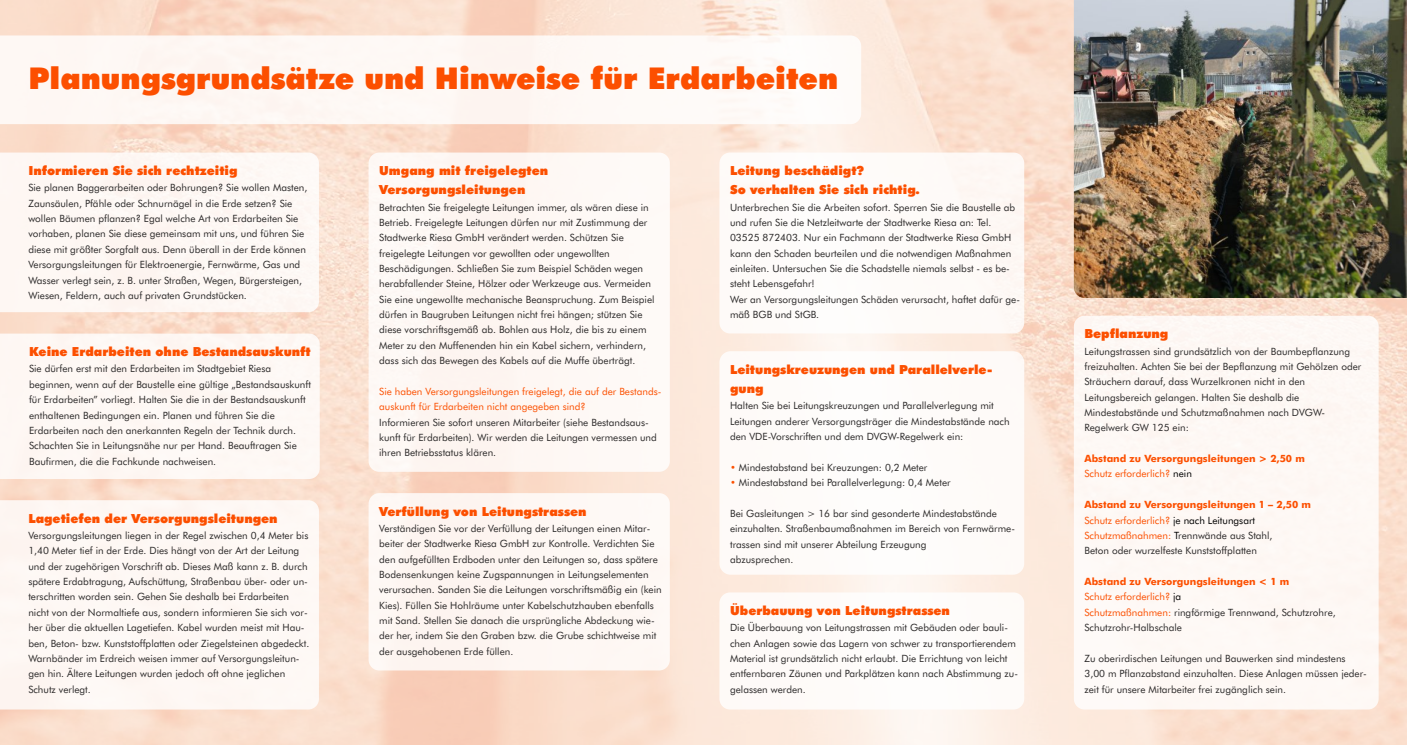
<style>
.page{position:relative;width:1407px;height:745px;background:#fff}
.page>*{position:absolute;margin:0;border:0;box-sizing:border-box;transform-origin:0 0}
.t1{font:900 30px "Futura BT";color:#fc4f00}
.t2{font:900 12.5px/19.2px "Futura BT";color:#fc4f00}
.t3{font:10px/15.4px "Futura BT";color:#2b2929}
.t4{font:700 10px/15.4px "Futura BT";color:#fc4f00}
.t5{font:10px/15.4px "Futura BT";color:#fc4f00}
.s1{color:#fc4f00}
.s2{font-weight:400}
.s3{font-weight:400;color:#000}
.s4{color:#000}
</style>
<div class="page">
<img style="left:0;top:0;width:1407px;height:744px">
<div style="left:0;top:35px;width:861px;height:89px;background:#fef8f5"></div>
<div style="left:0;top:152px;width:319px;height:160px;background:#fef7f4"></div>
<div style="left:0;top:333px;width:320px;height:145px;background:#fef8f4"></div>
<div style="left:0;top:500px;width:319px;height:209px;background:#fef8f4"></div>
<div style="left:369px;top:152px;width:301px;height:319px;background:#fef8f5;border-radius:11px"></div>
<div style="left:369px;top:493px;width:301px;height:177px;background:#fef7f3;border-radius:11px"></div>
<div style="left:719px;top:152px;width:305px;height:181px;background:#fff;border-radius:11px"></div>
<div style="left:719px;top:351px;width:305px;height:223px;background:#fff;border-radius:11px"></div>
<div style="left:719px;top:592px;width:305px;height:117px;background:#fff;border-radius:11px"></div>
<div style="left:1074px;top:315px;width:304px;height:394px;background:#fef8f5;border-radius:11px"></div>
<img style="left:1074px;top:0;width:333px;height:298px">
<h1 class="t1" style="left:28px;top:66px;width:811px">Planungsgrundsätze und Hinweise für Erdarbeiten</h1>
<p class="t2" style="left:28px;top:162px;width:211px">Informieren Sie sich rechtzeitig</p>
<p class="t3" style="left:28px;top:181px;width:280px">Sie planen Baggerarbeiten oder Bohrungen? Sie wollen Masten, Zaunsäulen, Pfähle oder Schnurnägel in die Erde setzen? Sie wollen Bäumen pflanzen? Egal welche Art von Erdarbeiten Sie vorhaben, planen Sie diese gemeinsam mit uns, und führen Sie diese mit größter Sorgfalt aus. Denn überall in der Erde können Versorgungsleitungen für Elektroenergie, Fernwärme, Gas und Wasser verlegt sein, z. B. unter Straßen, Wegen, Bürgersteigen, Wiesen, Feldern, auch auf privaten Grundstücken.</p>
<p class="t2" style="left:29px;top:343px;width:283px">Keine Erdarbeiten ohne Bestandsauskunft</p>
<p class="t3" style="left:29px;top:362px;width:283px">Sie dürfen erst mit den Erdarbeiten im Stadtgebiet Riesa beginnen, wenn auf der Baustelle eine gültige „Bestandsauskunft für Erdarbeiten” vorliegt. Halten Sie die in der Bestandsauskunft enthaltenen Bedingungen ein. Planen und führen Sie die Erdarbeiten nach den anerkannten Regeln der Technik durch.<br>Schachten Sie in Leitungsnähe nur per Hand. Beauftragen Sie Baufirmen, die die Fachkunde nachweisen.</p>
<p class="t2" style="left:28px;top:509px;width:251px">Lagetiefen der Versorgungsleitungen</p>
<p class="t3" style="left:28px;top:528px;width:282px">Versorgungsleitungen liegen in der Regel zwischen 0,4 Meter bis 1,40 Meter tief in der Erde. Dies hängt von der Art der Leitung und der zugehörigen Vorschrift ab. Dieses Maß kann z. B. durch spätere Erdabtragung, Aufschüttung, Straßenbau über- oder un&shy;terschritten worden sein. Gehen Sie deshalb bei Erdarbeiten nicht von der Normaltiefe aus, sondern informieren Sie sich vor&shy;her über die aktuellen Lagetiefen. Kabel wurden meist mit Hau&shy;ben, Beton- bzw. Kunststoffplatten oder Ziegelsteinen abgedeckt.<br>Warnbänder im Erdreich weisen immer auf Versorgungsleitun&shy;gen hin. Ältere Leitungen wurden jedoch oft ohne jeglichen Schutz verlegt.</p>
<p class="t2" style="left:379px;top:162px;width:171px">Umgang mit freigelegten<br>Versorgungsleitungen</p>
<p class="t3" style="left:379px;top:200px;width:277px">Betrachten Sie freigelegte Leitungen immer, als wären diese in Betrieb. Freigelegte Leitungen dürfen nur mit Zustimmung der Stadtwerke Riesa GmbH verändert werden. Schützen Sie freigelegte Leitungen vor gewollten oder ungewollten Beschädigungen. Schließen Sie zum Beispiel Schäden wegen herabfallender Steine, Hölzer oder Werkzeuge aus. Vermeiden Sie eine ungewollte mechanische Beanspruchung. Zum Beispiel dürfen in Baugruben Leitungen nicht frei hängen; stützen Sie diese vorschriftsgemäß ab. Bohlen aus Holz, die bis zu einem Meter zu den Muffenenden hin ein Kabel sichern, verhindern, dass sich das Bewegen des Kabels auf die Muffe überträgt.</p>
<p class="t5" style="left:379px;top:384px;width:284px">Sie haben Versorgungsleitungen freigelegt, die auf der Bestands&shy;auskunft für Erdarbeiten nicht angegeben sind?</p>
<p class="t3" style="left:379px;top:415px;width:279px">Informieren Sie sofort unseren Mitarbeiter (siehe Bestandsaus&shy;kunft für Erdarbeiten). Wir werden die Leitungen vermessen und ihren Betriebsstatus klären.</p>
<p class="t2" style="left:379px;top:502px;width:209px">Verfüllung von Leitungstrassen</p>
<p class="t3" style="left:379px;top:521px;width:284px">Verständigen Sie vor der Verfüllung der Leitungen einen Mitar&shy;beiter der Stadtwerke Riesa GmbH zur Kontrolle. Verdichten Sie den aufgefüllten Erdboden unter den Leitungen so, dass spätere Bodensenkungen keine Zugspannungen in Leitungselementen verursachen. Sanden Sie die Leitungen vorschriftsmäßig ein (kein Kies). Füllen Sie Hohlräume unter Kabelschutzhauben ebenfalls mit Sand. Stellen Sie danach die ursprüngliche Abdeckung wie&shy;der her, indem Sie den Graben bzw. die Grube schichtweise mit der ausgehobenen Erde füllen.</p>
<p class="t2" style="left:730px;top:162px;width:191px">Leitung beschädigt?<br>So verhalten Sie sich richtig.</p>
<p class="t3" style="left:730px;top:200px;width:291px">Unterbrechen Sie die Arbeiten sofort. Sperren Sie die Baustelle ab und rufen Sie die Netzleitwarte der Stadtwerke Riesa an: Tel.<br>03525 872403. Nur ein Fachmann der Stadtwerke Riesa GmbH kann den Schaden beurteilen und die notwendigen Maßnahmen einleiten. Untersuchen Sie die Schadstelle niemals selbst - es be&shy;steht Lebensgefahr!<br>Wer an Versorgungsleitungen Schäden verursacht, haftet dafür ge&shy;mäß BGB und StGB.</p>
<p class="t2" style="left:730px;top:361px;width:264px">Leitungskreuzungen und Parallelverle&shy;gung</p>
<p class="t3" style="left:730px;top:398px;width:281px">Halten Sie bei Leitungskreuzungen und Parallelverlegung mit<br>Leitungen anderer Versorgungsträger die Mindestabstände nach den VDE-Vorschriften und dem DVGW-Regelwerk ein:</p>
<p class="t3" style="left:730px;top:460px;width:199px"><span class="s1">•</span> Mindestabstand bei Kreuzungen: 0,2 Meter</p>
<p class="t3" style="left:730px;top:475px;width:222px"><span class="s1">•</span> Mindestabstand bei Parallelverlegung: 0,4 Meter</p>
<p class="t3" style="left:730px;top:506px;width:287px">Bei Gasleitungen &gt; 16 bar sind gesonderte Mindestabstände einzuhalten. Straßenbaumaßnahmen im Bereich von Fernwärme&shy;trassen sind mit unserer Abteilung Erzeugung<br>abzusprechen.</p>
<p class="t2" style="left:730px;top:602px;width:221px">Überbauung von Leitungstrassen</p>
<p class="t3" style="left:730px;top:620px;width:289px">Die Überbauung von Leitungstrassen mit Gebäuden oder bauli&shy;chen Anlagen sowie das Lagern von schwer zu transportierendem Material ist grundsätzlich nicht erlaubt. Die Errichtung von leicht entfernbaren Zäunen und Parkplätzen kann nach Abstimmung zu&shy;gelassen werden.</p>
<p class="t2" style="left:1084px;top:325px;width:85px">Bepflanzung</p>
<p class="t3" style="left:1084px;top:344px;width:278px">Leitungstrassen sind grundsätzlich von der Baumbepflanzung freizuhalten. Achten Sie bei der Bepflanzung mit Gehölzen oder Sträuchern darauf, dass Wurzelkronen nicht in den Leitungsbereich gelangen. Halten Sie deshalb die Mindestabstände und Schutzmaßnahmen nach DVGW-Regelwerk GW 125 ein:</p>
<p class="t4" style="left:1084px;top:451px;width:222px">Abstand zu Versorgungsleitungen &gt; 2,50 m<br><span class="s2">Schutz erforderlich?</span> <span class="s3">nein</span></p>
<p class="t4" style="left:1084px;top:497px;width:228px">Abstand zu Versorgungsleitungen 1 – 2,50 m<br><span class="s2">Schutz erforderlich?</span> <span class="s3">je nach Leitungsart</span></p>
<p class="t3" style="left:1084px;top:528px;width:190px"><span class="s1">Schutzmaßnahmen:</span> <span class="s4">T</span>rennwände aus Stahl,<br>Beton oder wurzelfeste Kunststoffplatten</p>
<p class="t4" style="left:1084px;top:574px;width:206px">Abstand zu Versorgungsleitungen &lt; 1 m<br><span class="s2">Schutz erforderlich?</span> <span class="s3">ja</span></p>
<p class="t3" style="left:1084px;top:605px;width:253px"><span class="s1">Schutzmaßnahmen:</span> ringförmige Trennwand, Schutzrohre,<br>Schutzrohr-Halbschale</p>
<p class="t3" style="left:1084px;top:651px;width:284px">Zu oberirdischen Leitungen und Bauwerken sind mindestens<br>3,00 m Pflanzabstand einzuhalten. Diese Anlagen müssen jeder&shy;zeit für unsere Mitarbeiter frei zugänglich sein.</p>
</div>
